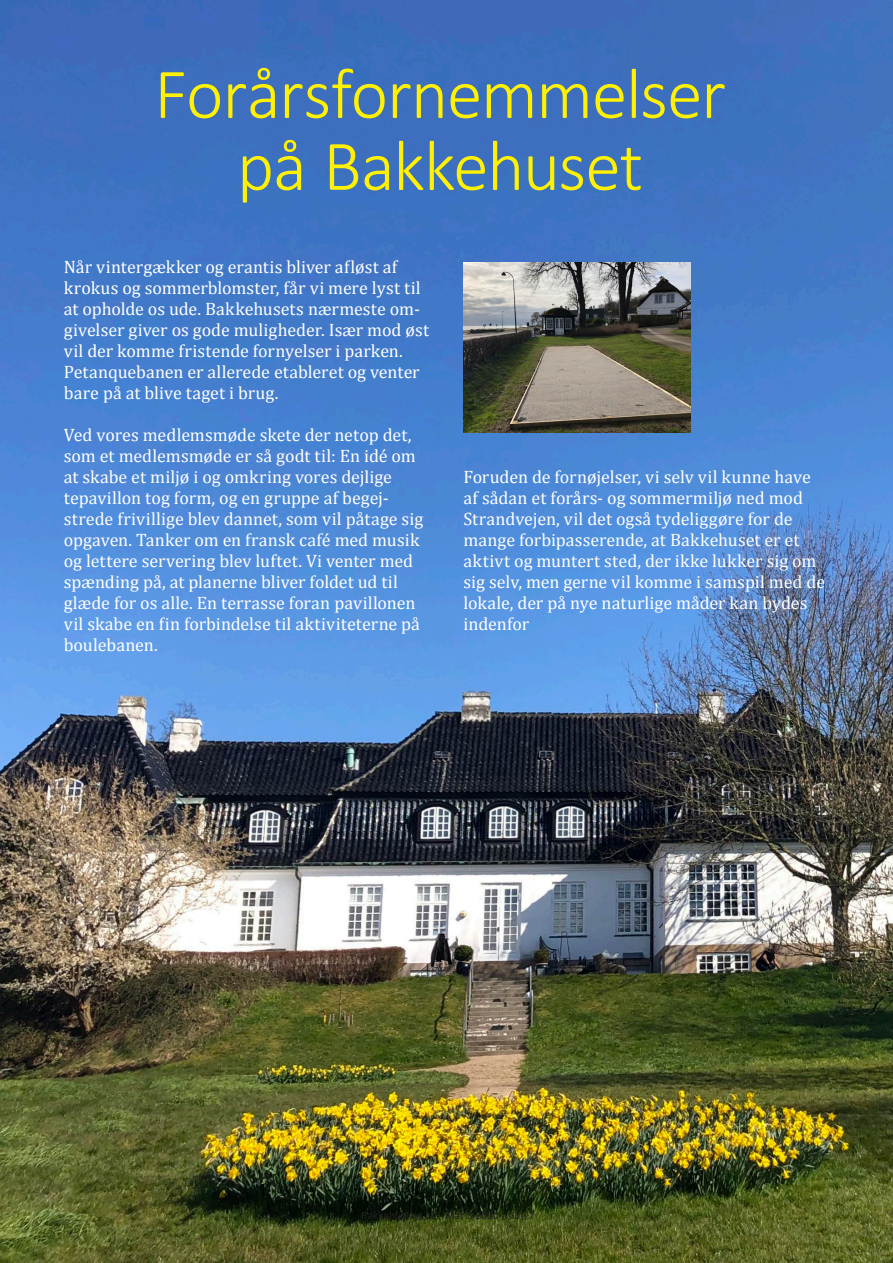
<style>
.page{position:relative;width:893px;height:1263px;background:#fff}
.page>*{position:absolute;margin:0;border:0;box-sizing:border-box;transform-origin:0 0}
.Overskrift_Rød{font:300 72px/72px "Calibri";letter-spacing:-.02em;color:#fff101;text-align:center}
.Brødtekst{font:18px/21px "Cambria";color:#fff}
.Klummetitel_sidetal{font:11.25px "Calibri";letter-spacing:.01em;color:#231f20}
</style>
<div class="page">
<img style="left:0;top:0;width:893px;height:1263px">
<img style="left:463px;top:262px;width:227px;height:170px">
<p class="Overskrift_Rød" style="left:154px;top:57px;width:573px">Forårsfornemmelser på Bakkehuset</p>
<p class="Brødtekst" style="left:64px;top:256px;width:367px">Når vintergækker og erantis bliver afløst af krokus og sommerblomster, får vi mere lyst til at opholde os ude. Bakkehusets nærmeste om&shy;givelser giver os gode muligheder. Især mod øst vil der komme fristende fornyelser i parken.<br>Petanquebanen er allerede etableret og venter bare på at blive taget i brug.</p>
<p class="Brødtekst" style="left:64px;top:424px;width:361px">Ved vores medlemsmøde skete der netop det, som et medlemsmøde er så godt til: En idé om at skabe et miljø i og omkring vores dejlige tepavillon tog form, og en gruppe af begej&shy;strede frivillige blev dannet, som vil påtage sig opgaven. Tanker om en fransk café med musik og lettere servering blev luftet. Vi venter med spænding på, at planerne bliver foldet ud til glæde for os alle. En terrasse foran pavillonen vil skabe en fin forbindelse til aktiviteterne på boulebanen.</p>
<p class="Brødtekst" style="left:463px;top:466px;width:363px">Foruden de fornøjelser, vi selv vil kunne have af sådan et forårs- og sommermiljø ned mod Strandvejen, vil det også tydeliggøre for de mange forbipasserende, at Bakkehuset er et aktivt og muntert sted, der ikke lukker sig om sig selv, men gerne vil komme i samspil med de lokale, der på nye naturlige måder kan bydes indenfor</p>
<p class="Klummetitel_sidetal" style="left:361px;top:1208px;width:175px">BakkehusNyt 10 - Marts 2010 - side 7</p>
</div>
